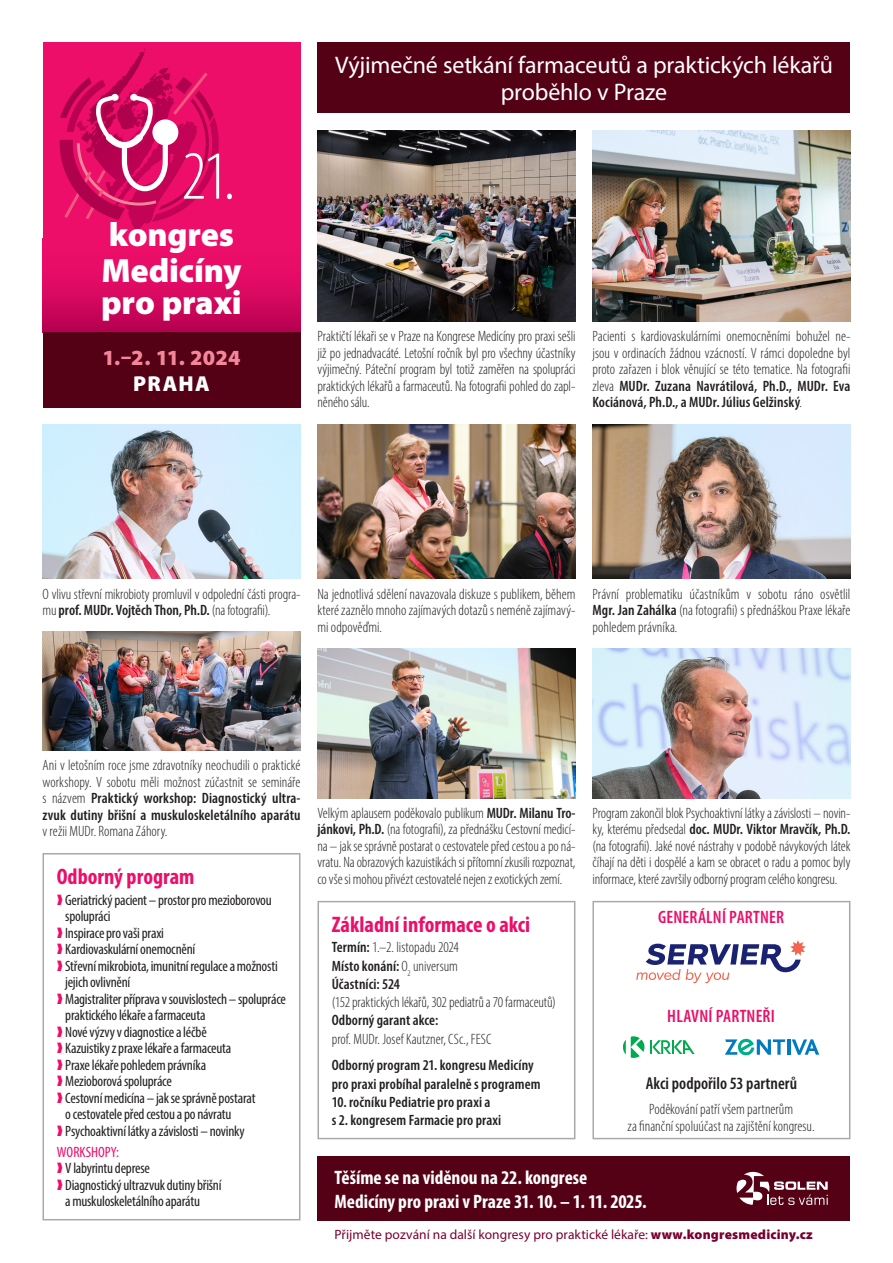
<style>
.page{position:relative;width:893px;height:1263px;background:#fff}
.page>*{position:absolute;margin:0;border:0;box-sizing:border-box;transform-origin:0 0}
.t1{font:300 condensed 69.3px "Myriad Pro";color:#fff}
.t2{font:900 33.75px/36.5px "Myriad Pro";letter-spacing:-.005em;color:#fff}
.t3{font:24px/27px "Myriad Pro";letter-spacing:-.01em;color:#fff;text-align:center}
.popiska_obr{font:700 condensed 22.5px "Myriad Pro";color:#ec0e68}
.t4{font:900 21.6px/26px "Myriad Pro";letter-spacing:.035em;color:#f38699;text-align:center}
.popiska_obr-2{font:700 condensed 19.5px/24px "Myriad Pro";color:#fff}
.popiska_obr-3{font:600 condensed 18px "Myriad Pro";letter-spacing:.01em;color:#ec0e68}
.popiska_obr-4{font:600 condensed 17.25px "Myriad Pro";color:#231f20}
.popiska_obr-5{font:300 condensed 15px/16.5px "Myriad Pro";color:#231f20;text-align:justify}
.popiska_obr-6{font:condensed 15px/16.5px "Myriad Pro";letter-spacing:-.015em;color:#231f20}
.popiska_obr-7{font:600 condensed 15px/18.3px "Myriad Pro";letter-spacing:.01em;color:#231f20}
.popiska_obr-8{font:condensed 15px "Myriad Pro";letter-spacing:.005em;color:#ec0e68}
.t5{font:13.5px "Myriad Pro";color:#7a002f}
.s1{color:#fff}
.s2{font-weight:600}
.s3{font-family:"Free Serif";font-stretch:normal;color:#ec0e68}
.s4{font-weight:300}
.s5{font-weight:900}
</style>
<div class="page">
<img style="left:592px;top:130px;width:258px;height:192px">
<img style="left:592px;top:424px;width:258px;height:155px">
<img style="left:317px;top:130px;width:258px;height:192px">
<div style="left:317px;top:43px;width:533px;height:70px;background:#540015"></div>
<div style="left:317px;top:1156px;width:533px;height:64px;background:#540015"></div>
<div style="left:317px;top:901px;width:258px;height:238px;border:2px solid #a8a9ad"></div>
<div style="left:43px;top:853px;width:257px;height:367px;border:2px solid #a8a9ad"></div>
<div style="left:43px;top:43px;width:257px;height:364px;background:#ec0e68"></div>
<div style="left:43px;top:238px;width:257px;height:94px;background:linear-gradient(to bottom,#f7116d,#bd0254)"></div>
<svg style="left:60px;top:49px;width:159px;height:173px"></svg>
<div style="left:43px;top:332px;width:257px;height:75px;background:#540015"></div>
<img style="left:43px;top:424px;width:257px;height:155px">
<img style="left:317px;top:424px;width:258px;height:155px">
<img style="left:43px;top:632px;width:257px;height:118px">
<img style="left:317px;top:649px;width:258px;height:149px">
<img style="left:592px;top:649px;width:258px;height:149px">
<div style="left:592px;top:901px;width:258px;height:238px;border:2px solid #a8a9ad"></div>
<svg style="left:636px;top:940px;width:170px;height:43px"></svg>
<svg style="left:736px;top:1172px;width:92px;height:33px"></svg>
<hr style="left:787px;top:1039px;width:3px;height:16px;background:#007ac0">
<svg style="left:792px;top:1039px;width:27px;height:16px"></svg>
<svg style="left:725px;top:1038px;width:60px;height:18px"></svg>
<svg style="left:623px;top:1036px;width:21px;height:22px"></svg>
<svg style="left:650px;top:1040px;width:45px;height:14px"></svg>
<p class="t1" style="left:181px;top:135px;width:56px">21.</p>
<p class="t2" style="left:101px;top:215px;width:142px">kongres<br>Medicíny</p>
<p class="t2" style="left:101px;top:283px;width:142px">pro praxi</p>
<p class="t4" style="left:102px;top:344px;width:140px">1.–2. 11. 2024<br><span class="s1">PRAHA</span></p>
<p class="t3" style="left:335px;top:52px;width:499px">Výjimečné setkání farmaceutů a praktických lékařů proběhlo v Praze</p>
<p class="popiska_obr-5" style="left:317px;top:328px;width:259px">Praktičtí lékaři se v Praze na Kongrese Medicíny pro praxi sešli již po jednadvacáté. Letošní ročník byl pro všechny účastníky výjimečný. Páteční program byl totiž zaměřen na spolupráci praktických lékařů a farmaceutů. Na fotografii pohled do zapl&shy;něného sálu.</p>
<p class="popiska_obr-5" style="left:592px;top:328px;width:259px">Pacienti s kardiovaskulárními onemocněními bohužel ne&shy;jsou v ordinacích žádnou vzácností. V rámci dopoledne byl proto zařazen i blok věnující se této tematice. Na fotografii zleva <span class="s2">MUDr. Zuzana Navrátilová, Ph.D., MUDr. Eva Kociánová, Ph.D., a MUDr. Július Gelžinský</span>.</p>
<p class="popiska_obr-5" style="left:43px;top:585px;width:259px">O vlivu střevní mikrobioty promluvil v odpolední části progra&shy;mu <span class="s2">prof. MUDr. Vojtěch Thon, Ph.D.</span> (na fotografii).</p>
<p class="popiska_obr-5" style="left:592px;top:585px;width:259px">Právní problematiku účastníkům v sobotu ráno osvětlil <span class="s2">Mgr. Jan Zahálka</span> (na fotografii) s přednáškou Praxe lékaře pohledem právníka.</p>
<p class="popiska_obr-5" style="left:317px;top:585px;width:259px">Na jednotlivá sdělení navazovala diskuze s publikem, během které zaznělo mnoho zajímavých dotazů s neméně zajímavý&shy;mi odpověďmi.</p>
<p class="popiska_obr-5" style="left:43px;top:757px;width:259px">Ani v letošním roce jsme zdravotníky neochudili o praktické workshopy. V sobotu měli možnost zúčastnit se semináře s názvem <span class="s2">Praktický workshop: Diagnostický ultra&shy;zvuk dutiny břišní a muskuloskeletálního aparátu </span>v režii MUDr. Romana Záhory.</p>
<p class="popiska_obr" style="left:57px;top:863px;width:139px">Odborný program</p>
<p class="popiska_obr-6" style="left:65px;top:891px;width:208px;text-indent:-9px"><span class="s3">❱</span> Geriatrický pacient – prostor pro mezioborovou spolupráci</p>
<p class="popiska_obr-6" style="left:57px;top:924px;width:109px"><span class="s3">❱</span> Inspirace pro vaši praxi</p>
<p class="popiska_obr-6" style="left:57px;top:941px;width:140px"><span class="s3">❱</span> Kardiovaskulární onemocnění</p>
<p class="popiska_obr-6" style="left:65px;top:957px;width:214px;text-indent:-9px"><span class="s3">❱</span> Střevní mikrobiota, imunitní regulace a možnosti jejich ovlivnění</p>
<p class="popiska_obr-6" style="left:65px;top:990px;width:222px;text-indent:-9px"><span class="s3">❱</span> Magistraliter příprava v souvislostech – spolupráce praktického lékaře a farmaceuta</p>
<p class="popiska_obr-6" style="left:57px;top:1023px;width:151px"><span class="s3">❱</span> Nové výzvy v diagnostice a léčbě</p>
<p class="popiska_obr-6" style="left:57px;top:1040px;width:176px"><span class="s3">❱</span> Kazuistiky z praxe lékaře a farmaceuta</p>
<p class="popiska_obr-6" style="left:57px;top:1056px;width:151px"><span class="s3">❱</span> Praxe lékaře pohledem právníka</p>
<p class="popiska_obr-6" style="left:57px;top:1073px;width:117px"><span class="s3">❱</span> Mezioborová spolupráce</p>
<p class="popiska_obr-6" style="left:65px;top:1089px;width:192px;text-indent:-9px"><span class="s3">❱</span> Cestovní medicína – jak se správně postarat o cestovatele před cestou a po návratu</p>
<p class="popiska_obr-6" style="left:57px;top:1122px;width:190px"><span class="s3">❱</span> Psychoaktivní látky a závislosti – novinky</p>
<p class="popiska_obr-8" style="left:57px;top:1143px;width:64px">WORKSHOPY:</p>
<p class="popiska_obr-6" style="left:57px;top:1160px;width:95px"><span class="s3">❱</span> V labyrintu deprese</p>
<p class="popiska_obr-6" style="left:65px;top:1176px;width:158px;text-indent:-9px"><span class="s3">❱</span> Diagnostický ultrazvuk dutiny břišní a muskuloskeletálního aparátu</p>
<p class="popiska_obr-5" style="left:317px;top:804px;width:259px">Velkým aplausem poděkovalo publikum <span class="s2">MUDr. Milanu Tro&shy;jánkovi, Ph.D.</span> (na fotografii), za přednášku Cestovní medicí&shy;na – jak se správně postarat o cestovatele před cestou a po ná&shy;vratu. Na obrazových kazuistikách si přítomní zkusili rozpoznat, co vše si mohou přivézt cestovatelé nejen z exotických zemí.</p>
<p class="popiska_obr-5" style="left:592px;top:804px;width:259px">Program zakončil blok Psychoaktivní látky a závislosti – novin&shy;ky, kterému předsedal <span class="s2">doc. MUDr. Viktor Mravčík, Ph.D. </span>(na fotografii). Jaké nové nástrahy v podobě návykových látek číhají na děti i dospělé a kam se obracet o radu a pomoc byly informace, které završily odborný program celého kongresu.</p>
<p class="popiska_obr" style="left:332px;top:910px;width:200px">Základní informace o akci</p>
<p class="popiska_obr-5" style="left:332px;top:939px;width:129px"><span class="s2">Termín:</span> 1.–2. listopadu 2024</p>
<p class="popiska_obr-7" style="left:332px;top:956px;width:128px">Místo konání: <span class="s4">O</span><sub>2</sub> <span class="s4">universum</span></p>
<p class="popiska_obr-5" style="left:332px;top:975px;width:226px;line-height:18.3px"><span class="s2">Účastníci: 524<br></span>(152 praktických lékařů, 302 pediatrů a 70 farmaceutů)</p>
<p class="popiska_obr-5" style="left:332px;top:1011px;width:161px;line-height:18.3px"><span class="s2">Odborný garant akce:<br></span>prof. MUDr. Josef Kautzner, CSc., FESC</p>
<p class="popiska_obr-7" style="left:332px;top:1056px;width:210px">Odborný program 21. kongresu Medicíny pro praxi probíhal paralelně s programem</p>
<p class="popiska_obr-7" style="left:332px;top:1092px;width:171px">10. ročníku Pediatrie pro praxi a<br>s 2. kongresem Farmacie pro praxi</p>
<p class="popiska_obr-3" style="left:658px;top:906px;width:128px">GENERÁLNÍ PARTNER</p>
<p class="popiska_obr-3" style="left:667px;top:1005px;width:109px">HLAVNÍ PARTNEŘI</p>
<p class="popiska_obr-4" style="left:646px;top:1072px;width:153px">Akci podpořilo 53 partnerů</p>
<p class="popiska_obr-5" style="left:628px;top:1101px;width:189px;text-align:center">Poděkování patří všem partnerům<br>za finanční spoluúčast na zajištění kongresu.</p>
<p class="popiska_obr-2" style="left:334px;top:1165px;width:314px">Těšíme se na viděnou na 22. kongrese<br>Medicíny pro praxi v Praze 31. 10. – 1. 11. 2025.</p>
<p class="t5" style="left:334px;top:1226px;width:480px">Přijměte pozvání na další kongresy pro praktické lékaře: <span class="s5">www.kongresmediciny.cz</span></p>
</div>
